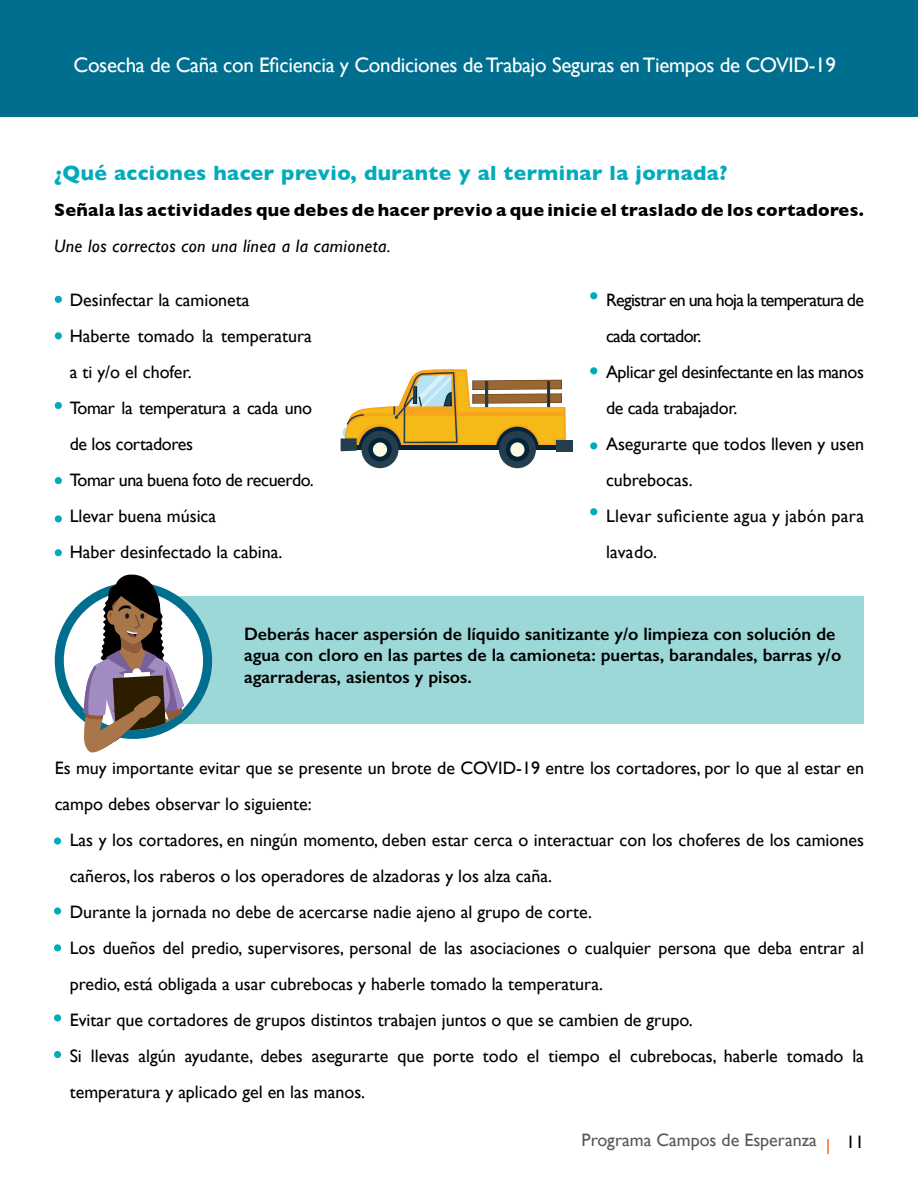
<style>
.page{position:relative;width:918px;height:1188px;background:#fff}
.page>*{position:absolute;margin:0;border:0;box-sizing:border-box;transform-origin:0 0}
.t1{font:21px "Gill Sans";letter-spacing:-.015em;color:#fff}
.t2{font:700 21px "Gill Sans";letter-spacing:.02em;color:#00abbc}
.t3{font:18px/36px "Gill Sans";color:#000}
.t4{font:18px/36px "Gill Sans";letter-spacing:-.02em;color:#000}
.t5{font:600 18px/21.6px "Gill Sans";color:#000}
.t6{font:700 18px "Gill Sans";letter-spacing:.02em;color:#000}
.t7{font:italic 18px "Gill Sans";letter-spacing:.02em;color:#000}
.t8{font:18px "Gill Sans";color:#58595b}
</style>
<div class="page">
<div style="left:0;top:0;width:918px;height:117px;background:#006f8f"></div>
<svg style="left:827px;top:1139px;width:2px;height:15px"></svg>
<div style="left:145px;top:597px;width:719px;height:127px;background:#9dd8d9"></div>
<div style="left:55px;top:296px;width:7px;height:7px;background:#00abbc;border-radius:50%"></div>
<div style="left:590px;top:292px;width:7px;height:7px;background:#00abbc;border-radius:50%"></div>
<div style="left:55px;top:332px;width:7px;height:7px;background:#00abbc;border-radius:50%"></div>
<div style="left:590px;top:442px;width:7px;height:7px;background:#00abbc;border-radius:50%"></div>
<div style="left:590px;top:508px;width:7px;height:7px;background:#00abbc;border-radius:50%"></div>
<div style="left:55px;top:402px;width:7px;height:7px;background:#00abbc;border-radius:50%"></div>
<div style="left:55px;top:477px;width:7px;height:7px;background:#00abbc;border-radius:50%"></div>
<div style="left:55px;top:515px;width:7px;height:7px;background:#00abbc;border-radius:50%"></div>
<div style="left:55px;top:549px;width:7px;height:7px;background:#00abbc;border-radius:50%"></div>
<div style="left:54px;top:837px;width:7px;height:8px;background:#00abbc;border-radius:50%"></div>
<div style="left:54px;top:907px;width:7px;height:8px;background:#00abbc;border-radius:50%"></div>
<div style="left:54px;top:944px;width:7px;height:7px;background:#00abbc;border-radius:50%"></div>
<div style="left:54px;top:1014px;width:7px;height:8px;background:#00abbc;border-radius:50%"></div>
<div style="left:54px;top:1051px;width:7px;height:7px;background:#00abbc;border-radius:50%"></div>
<div style="left:590px;top:367px;width:7px;height:7px;background:#00abbc;border-radius:50%"></div>
<div style="left:499px;top:431px;width:37px;height:37px;background:#253e4e;border-radius:50%"></div>
<div style="left:506px;top:438px;width:23px;height:23px;background:#032439;border-radius:50%"></div>
<svg style="left:510px;top:442px;width:15px;height:15px"></svg>
<div style="left:362px;top:431px;width:37px;height:37px;background:#253e4e;border-radius:50%"></div>
<div style="left:368px;top:438px;width:24px;height:23px;background:#032439;border-radius:50%"></div>
<div style="left:373px;top:442px;width:14px;height:15px;background:#fcfbe2;border-radius:50%"></div>
<div style="left:556px;top:440px;width:16px;height:11px;background:#253e4e"></div>
<svg style="left:341px;top:369px;width:225px;height:82px"></svg>
<div style="left:55px;top:582px;width:157px;height:157px;background:#006f8f;border-radius:50%"></div>
<div style="left:64px;top:591px;width:139px;height:139px;background:#fff;border-radius:50%"></div>
<svg style="left:80px;top:574px;width:112px;height:178px"></svg>
<p class="t1" style="left:73px;top:53px;width:764px">Cosecha de Caña con Eficiencia y Condiciones de Trabajo Seguras en Tiempos de COVID-19</p>
<p class="t2" style="left:54px;top:156px;width:675px">¿Qué acciones hacer previo, durante y al terminar la jornada?</p>
<p class="t6" style="left:54px;top:196px;width:811px">Señala las actividades que debes de hacer previo a que inicie el traslado de los cortadores.</p>
<p class="t7" style="left:54px;top:236px;width:338px">Une los correctos con una línea a la camioneta.</p>
<p class="t3" style="left:70px;top:282px;width:246px">Desinfectar la camioneta<br>Haberte tomado la temperatura a ti y/o el chofer.<br>Tomar la temperatura a cada uno de los cortadores<br>Tomar una buena foto de recuerdo.<br>Llevar buena música<br>Haber desinfectado la cabina.</p>
<p class="t4" style="left:606px;top:282px;width:260px">Registrar en una hoja la temperatura de cada cortador.<br>Aplicar gel desinfectante en las manos de cada trabajador.<br>Asegurarte que todos lleven y usen cubrebocas.<br>Llevar suficiente agua y jabón para lavado.</p>
<p class="t5" style="left:244px;top:623px;width:599px">Deberás hacer aspersión de líquido sanitizante y/o limpieza con solución de agua con cloro en las partes de la camioneta: puertas, barandales, barras y/o agarraderas, asientos y pisos.</p>
<p class="t3" style="left:55px;top:750px;width:811px">Es muy importante evitar que se presente un brote de COVID-19 entre los cortadores, por lo que al estar en campo debes observar lo siguiente:</p>
<p class="t3" style="left:70px;top:822px;width:796px">Las y los cortadores, en ningún momento, deben estar cerca o interactuar con los choferes de los camiones cañeros, los raberos o los operadores de alzadoras y los alza caña.<br>Durante la jornada no debe de acercarse nadie ajeno al grupo de corte.<br>Los dueños del predio, supervisores, personal de las asociaciones o cualquier persona que deba entrar al predio, está obligada a usar cubrebocas y haberle tomado la temperatura.<br>Evitar que cortadores de grupos distintos trabajen juntos o que se cambien de grupo.<br>Si llevas algún ayudante, debes asegurarte que porte todo el tiempo el cubrebocas, haberle tomado la temperatura y aplicado gel en las manos.</p>
<p class="t8" style="left:582px;top:1130px;width:237px">Programa Campos de Esperanza</p>
<p class="t3" style="left:846px;top:1124px;width:19px">11</p>
</div>
